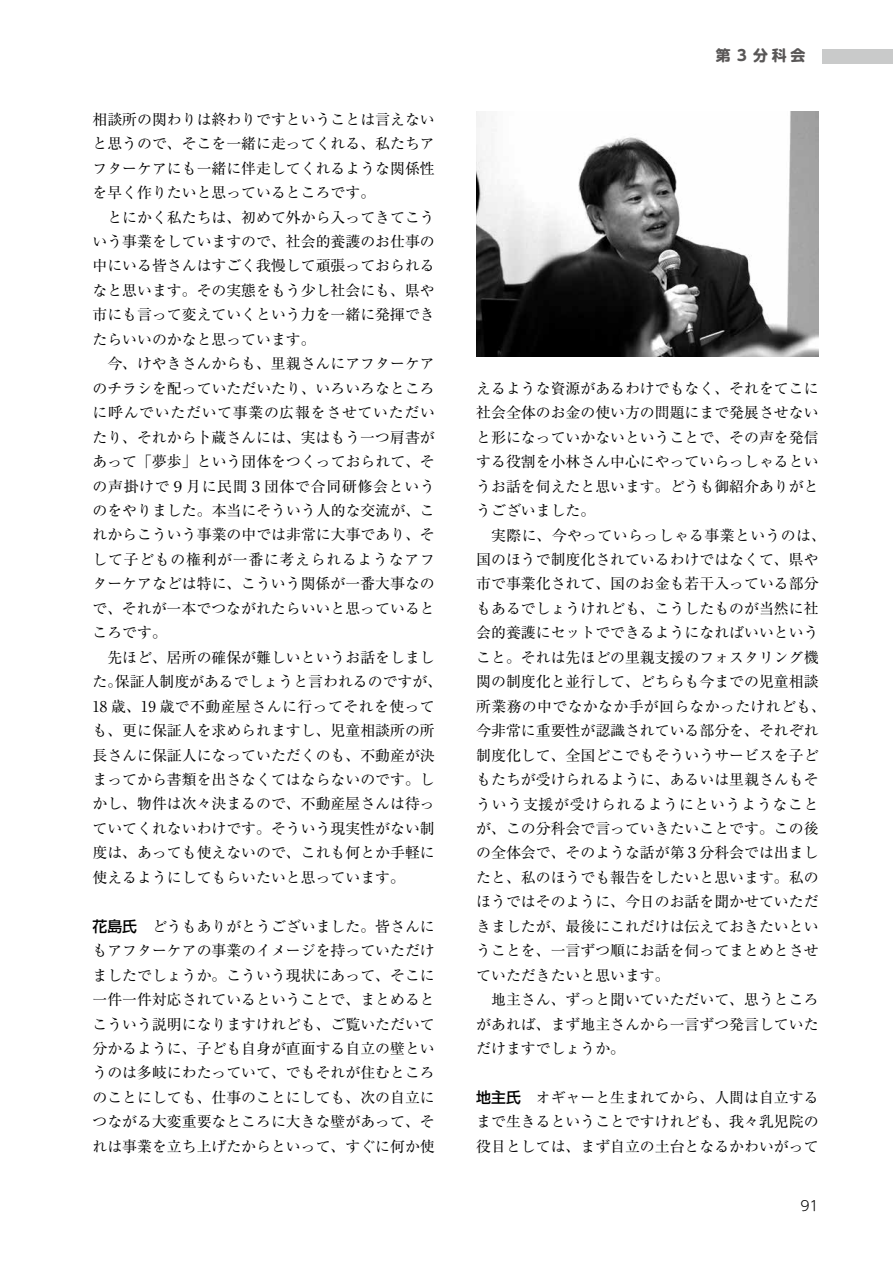
<style>
.page{position:relative;width:893px;height:1263px;background:#fff}
.page>*{position:absolute;margin:0;border:0;box-sizing:border-box;transform-origin:0 0}
.t1{font:14.85px/24.5px "Ryumin Pro";color:#000;text-align:justify}
.t2{font:700 14.85px "UD Shin M Go Pro";letter-spacing:.25em;color:#595757}
.t3{font:300 13.8px "UD Shin M Go Pro";color:#000}
.s1{font-family:"Shin Go Pro";font-weight:500}
</style>
<div class="page">
<div style="left:822px;top:49px;width:71px;height:15px;background:#c9caca"></div>
<img style="left:476px;top:112px;width:343px;height:244px">
<p class="t1" style="left:92px;top:106px;width:344px">相談所の関わりは終わりですということは言えないと思うので、そこを一緒に走ってくれる、私たちアフターケアにも一緒に伴走してくれるような関係性を早く作りたいと思っているところです。</p>
<p class="t1" style="left:92px;top:204px;width:344px;text-indent:15px">とにかく私たちは、初めて外から入ってきてこういう事業をしていますので、社会的養護のお仕事の中にいる皆さんはすごく我慢して頑張っておられるなと思います。その実態をもう少し社会にも、県や市にも言って変えていくという力を一緒に発揮できたらいいのかなと思っています。</p>
<p class="t1" style="left:92px;top:350px;width:344px;text-indent:15px">今、けやきさんからも、里親さんにアフターケアのチラシを配っていただいたり、いろいろなところに呼んでいただいて事業の広報をさせていただいたり、それから卜蔵さんには、実はもう一つ肩書があって「夢歩」という団体をつくっておられて、その声掛けで９月に民間３団体で合同研修会というのをやりました。本当にそういう人的な交流が、これからこういう事業の中では非常に大事であり、そして子どもの権利が一番に考えられるようなアフターケアなどは特に、こういう関係が一番大事なので、それが一本でつながれたらいいと思っているところです。</p>
<p class="t1" style="left:92px;top:644px;width:351px;text-align:left;text-indent:15px">先ほど、居所の確保が難しいというお話をしました。保証人制度があるでしょうと言われるのですが、<br>18 歳、19 歳で不動産屋さんに行ってそれを使っても、更に保証人を求められますし、児童相談所の所長さんに保証人になっていただくのも、不動産が決まってから書類を出さなくてはならないのです。しかし、物件は次々決まるので、不動産屋さんは待っていてくれないわけです。そういう現実性がない制度は、あっても使えないので、これも何とか手軽に使えるようにしてもらいたいと思っています。</p>
<p class="t1" style="left:92px;top:913px;width:344px"><span class="s1">花島氏　</span>どうもありがとうございました。皆さんにもアフターケアの事業のイメージを持っていただけましたでしょうか。こういう現状にあって、そこに一件一件対応されているということで、まとめるとこういう説明になりますけれども、ご覧いただいて分かるように、子ども自身が直面する自立の壁というのは多岐にわたっていて、でもそれが住むところのことにしても、仕事のことにしても、次の自立につながる大変重要なところに大きな壁があって、それは事業を立ち上げたからといって、すぐに何か使</p>
<p class="t2" style="left:716px;top:43px;width:91px">第３分科会</p>
<p class="t1" style="left:476px;top:375px;width:344px">えるような資源があるわけでもなく、それをてこに社会全体のお金の使い方の問題にまで発展させないと形になっていかないということで、その声を発信する役割を小林さん中心にやっていらっしゃるというお話を伺えたと思います。どうも御紹介ありがとうございました。</p>
<p class="t1" style="left:476px;top:522px;width:351px;text-align:left;text-indent:15px">実際に、今やっていらっしゃる事業というのは、国のほうで制度化されているわけではなくて、県や市で事業化されて、国のお金も若干入っている部分もあるでしょうけれども、こうしたものが当然に社会的養護にセットでできるようになればいいということ。それは先ほどの里親支援のフォスタリング機関の制度化と並行して、どちらも今までの児童相談所業務の中でなかなか手が回らなかったけれども、今非常に重要性が認識されている部分を、それぞれ制度化して、全国どこでもそういうサービスを子どもたちが受けられるように、あるいは里親さんもそういう支援が受けられるようにというようなことが、この分科会で言っていきたいことです。この後の全体会で、そのような話が第３分科会では出ましたと、私のほうでも報告をしたいと思います。私のほうではそのように、今日のお話を聞かせていただきましたが、最後にこれだけは伝えておきたいということを、一言ずつ順にお話を伺ってまとめとさせていただきたいと思います。</p>
<p class="t1" style="left:476px;top:986px;width:344px;text-indent:15px">地主さん、ずっと聞いていただいて、思うところがあれば、まず地主さんから一言ずつ発言していただけますでしょうか。</p>
<p class="t1" style="left:476px;top:1084px;width:344px"><span class="s1">地主氏　</span>オギャーと生まれてから、人間は自立するまで生きるということですけれども、我々乳児院の役目としては、まず自立の土台となるかわいがって</p>
<p class="t3" style="left:800px;top:1195px;width:20px">91</p>
</div>
